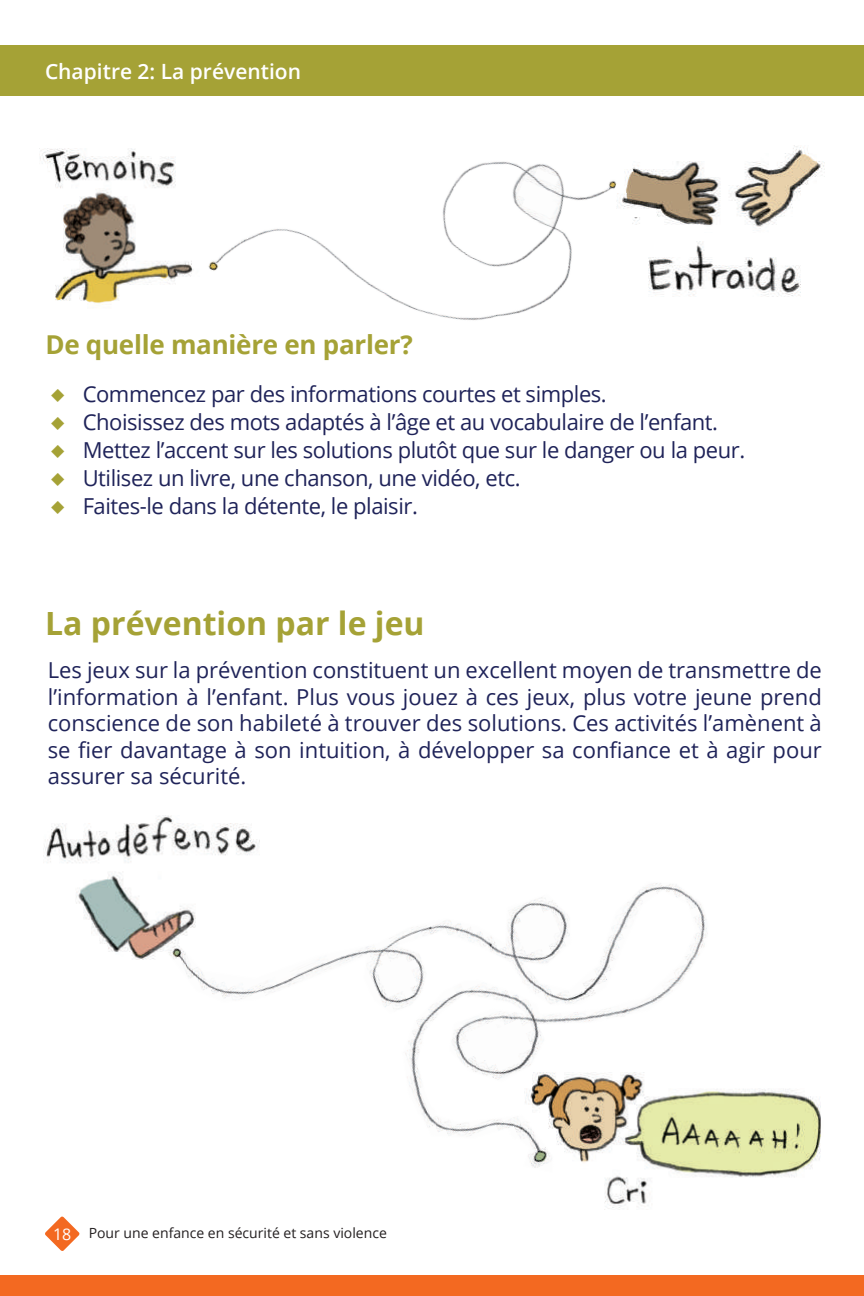
<style>
.page{position:relative;width:864px;height:1296px;background:#fff}
.page>*{position:absolute;margin:0;border:0;box-sizing:border-box;transform-origin:0 0}
.t1{font:700 32px "Open Sans";color:#a5a236}
.t2{font:700 26px "Open Sans";letter-spacing:-.01em;color:#a5a236}
.t3{font:22px/26.4px "Open Sans";letter-spacing:-.02em;color:#1f2359;text-align:justify}
.t4{font:600 21px "Open Sans";color:#fff}
.t5{font:14px "Open Sans";color:#231f20}
.s1{font-family:"ST Baoli SC Regular";color:#a5a236}
.s2{font-size:16px;color:#fff}
</style>
<div class="page">
<div style="left:0;top:1275px;width:864px;height:21px;background:#f36921"></div>
<svg style="left:45px;top:1216px;width:35px;height:35px"></svg>
<div style="left:0;top:45px;width:864px;height:51px;background:#a5a236"></div>
<img style="left:44px;top:823px;width:43px;height:96px">
<img style="left:39px;top:148px;width:105px;height:157px">
<img style="left:694px;top:145px;width:131px;height:152px">
<img style="left:144px;top:156px;width:550px;height:164px">
<img style="left:87px;top:815px;width:622px;height:395px">
<img style="left:709px;top:1089px;width:112px;height:88px">
<p class="t4" style="left:45px;top:57px;width:258px">Chapitre 2: La prévention</p>
<p class="t2" style="left:45px;top:326px;width:369px">De quelle manière en parler?</p>
<p class="t3" style="left:47px;top:380px;width:562px"><span class="s1">◆</span> Commencez par des informations courtes et simples.</p>
<p class="t3" style="left:47px;top:408px;width:673px"><span class="s1">◆</span> Choisissez des mots adaptés à l’âge et au vocabulaire de l’enfant.</p>
<p class="t3" style="left:47px;top:436px;width:700px"><span class="s1">◆</span> Mettez l’accent sur les solutions plutôt que sur le danger ou la peur.</p>
<p class="t3" style="left:47px;top:464px;width:475px"><span class="s1">◆</span> Utilisez un livre, une chanson, une vidéo, etc.</p>
<p class="t3" style="left:47px;top:492px;width:373px"><span class="s1">◆</span> Faites-le dans la détente, le plaisir.</p>
<h1 class="t1" style="left:45px;top:601px;width:381px">La prévention par le jeu</h1>
<p class="t3" style="left:48px;top:657px;width:776px">Les jeux sur la prévention constituent un excellent moyen de transmettre de l’information à l’enfant. Plus vous jouez à ces jeux, plus votre jeune prend conscience de son habileté à trouver des solutions. Ces activités l’amènent à se fier davantage à son intuition, à développer sa confiance et à agir pour assurer sa sécurité.</p>
<p class="t5" style="left:53px;top:1223px;width:335px"><span class="s2">18</span> Pour une enfance en sécurité et sans violence</p>
</div>
